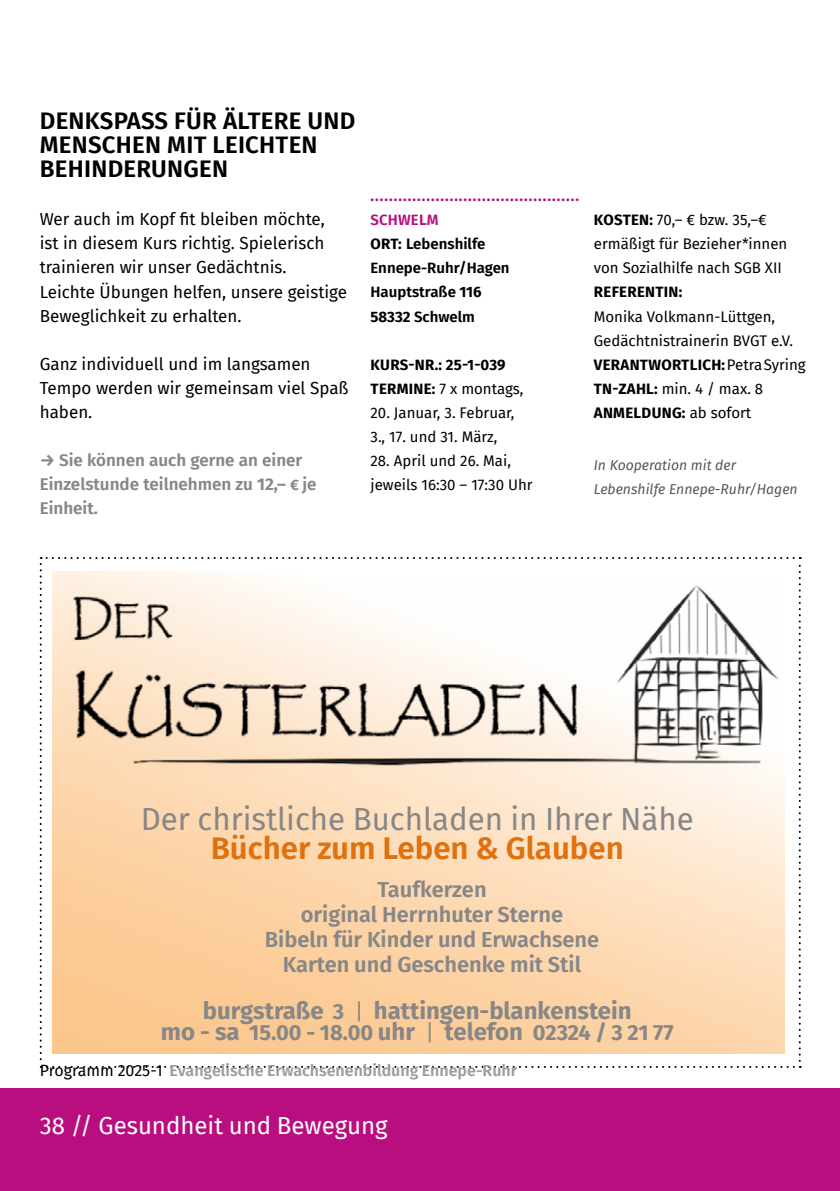
<style>
.page{position:relative;width:840px;height:1191px;background:#fff}
.page>*{position:absolute;margin:0;border:0;box-sizing:border-box;transform-origin:0 0}
.t1{font:31.2px "Fira Sans";color:#878787}
.t2{font:600 31.2px "Fira Sans";color:#df720f}
.t3{font:600 24px/24px "Fira Sans";letter-spacing:.01em;color:#000}
.t4{font:700 24px "Fira Sans";color:#878787}
.t5{font:24px "Fira Sans";color:#fff}
.t6{font:600 21.8px/25px "Fira Sans";color:#878787;text-align:center}
.t7{font:700 21.8px "Fira Sans";color:#878787}
.t8{font:17px/24px "Fira Sans";color:#000}
.t9{font:600 17px/24px "Fira Sans";color:#878787}
.t10{font:600 16px "Fira Sans";color:#9d9d9c}
.t11{font:15px/24px "Fira Sans";color:#000}
.t12{font:600 15px/24px "Fira Sans";color:#000}
.t13{font:700 15px/24px "Fira Sans";letter-spacing:.02em;color:#000}
.t14{font:700 15px "Fira Sans";color:#b80e80}
.t15{font:italic 14px/24px "Fira Sans";color:#575756}
.s1{font-weight:700;font-style:italic}
.s2{font-weight:700}
.s3{font-weight:700;font-size:15px}
.s4{color:#b80e80}
.s5{font-weight:400}
.s6{font-size:21.8px}
.s7{font-weight:400;font-size:21.8px}
.s8{font-size:24px}
.s9{font-weight:400;color:#000}
</style>
<div class="page">
<hr style="left:839px;top:1089px;width:1px;height:102px;background:#b80e80">
<div style="left:0;top:1089px;width:839px;height:102px;background:#b80e80"></div>
<svg style="left:40px;top:557px;width:760px;height:511px"></svg>
<img style="left:64px;top:582px;width:717px;height:189px">
<h2 class="t3" style="left:40px;top:108px;width:317px">DENKSPASS FÜR ÄLTERE UND<br>MENSCHEN MIT LEICHTEN<br>BEHINDERUNGEN</h2>
<p class="t8" style="left:40px;top:207px;width:309px">Wer auch im Kopf fit bleiben möchte, ist in diesem Kurs richtig. Spielerisch trainieren wir unser Gedächtnis.<br>Leichte Übungen helfen, unsere geistige Beweglichkeit zu erhalten.</p>
<p class="t8" style="left:40px;top:351px;width:310px">Ganz individuell und im langsamen<br>Tempo werden wir gemeinsam viel Spaß haben.</p>
<p class="t9" style="left:40px;top:446px;width:278px"><span class="s1">→</span> Sie können auch gerne an einer<br>Einzelstunde teilnehmen zu <span class="s2">12,–</span> <span class="s3">€</span> je<br>Einheit.</p>
<p class="t14" style="left:370px;top:184px;width:210px">.............................................</p>
<p class="t12" style="left:370px;top:207px;width:140px"><span class="s4">SCHWELM<br></span><span class="s2">ORT:</span> Lebenshilfe<br>Ennepe-Ruhr/Hagen<br>Hauptstraße <span class="s2">116<br>58332</span> Schwelm</p>
<p class="t13" style="left:370px;top:351px;width:154px">KURS-NR.: 25-1-039<br>TERMINE: <span class="s5">7 x montags,</span></p>
<p class="t11" style="left:370px;top:400px;width:145px">20. Januar, 3. Februar,<br>3., 17. und 31. März,</p>
<p class="t11" style="left:370px;top:448px;width:163px">28. April und 26. Mai, jeweils 16:30 – 17:30 Uhr</p>
<p class="t11" style="left:593px;top:208px;width:195px"><span class="s2">KOSTEN:</span> 70,– € bzw. 35,–€ ermäßigt für Bezieher*innen von Sozialhilfe nach SGB XII</p>
<p class="t13" style="left:593px;top:279px;width:90px">REFERENTIN:</p>
<p class="t11" style="left:593px;top:304px;width:213px">Monika Volkmann-Lüttgen,<br>Gedächtnistrainerin BVGT e.V.<br><span class="s2">VERANTWORTLICH:</span> Petra Syring<br><span class="s2">TN-ZAHL:</span> min. 4 / max. 8<br><span class="s2">ANMELDUNG:</span> ab sofort</p>
<p class="t15" style="left:593px;top:452px;width:205px">In Kooperation mit der<br>Lebenshilfe Ennepe-Ruhr/Hagen</p>
<h1 class="t1" style="left:141px;top:796px;width:554px">Der christliche Buchladen in Ihrer Nähe</h1>
<h1 class="t2" style="left:211px;top:823px;width:414px">Bücher zum Leben &amp; Glauben</h1>
<h3 class="t6" style="left:264px;top:875px;width:336px">Taufkerzen<br>original Herrnhuter Sterne<br>Bibeln für Kinder und Erwachsene<br>Karten und Geschenke mit Stil</h3>
<h2 class="t4" style="left:203px;top:990px;width:430px">burgstraße <span class="s6">3</span> <span class="s7">|</span> hattingen-blankenstein</h2>
<h3 class="t7" style="left:161px;top:1014px;width:514px"><span class="s8">mo - sa</span> 15.00 - 18.00 <span class="s8">uhr</span> <span class="s5">|</span> <span class="s8">telefon</span> 02324 / 3 21 77</h3>
<p class="t10" style="left:40px;top:1057px;width:478px"><span class="s9">Programm 2025-1</span> Evangelische Erwachsenenbildung Ennepe-Ruhr</p>
<h2 class="t5" style="left:40px;top:1107px;width:349px">38 // Gesundheit und Bewegung</h2>
</div>
